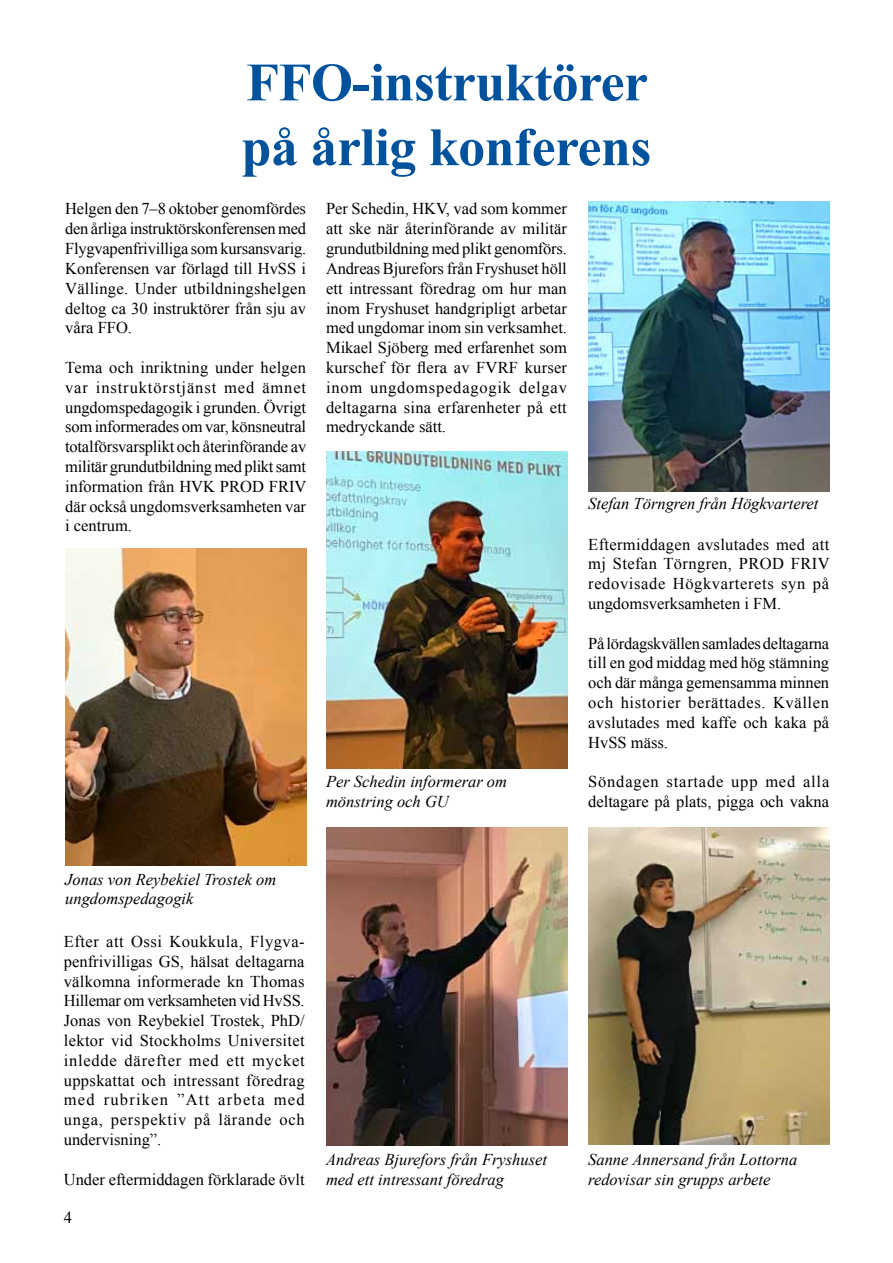
<style>
.page{position:relative;width:893px;height:1263px;background:#fff}
.page>*{position:absolute;margin:0;border:0;box-sizing:border-box;transform-origin:0 0}
.t1{font:700 54px/64.8px "Times New Roman";letter-spacing:-.01em;color:#00529c}
.t2{font:16.5px/19.8px "Times New Roman";color:#000;text-align:justify}
.t3{font:italic 16.5px/19.8px "Times New Roman";color:#000}
</style>
<div class="page">
<img style="left:65px;top:549px;width:241px;height:316px">
<img style="left:327px;top:827px;width:241px;height:319px">
<img style="left:327px;top:451px;width:241px;height:317px">
<img style="left:588px;top:201px;width:241px;height:290px">
<img style="left:588px;top:827px;width:241px;height:317px">
<h1 class="t1" style="left:241px;top:49px;width:411px">FFO-instruktörer på årlig konferens</h1>
<p class="t2" style="left:65px;top:199px;width:242px">Helgen den 7–8 oktober genomfördes den årliga instruktörskonferensen med Flygvapenfrivilliga som kursansvarig.<br>Konferensen var förlagd till HvSS i Vällinge. Under utbildningshelgen deltog ca 30 instruktörer från sju av våra FFO.</p>
<p class="t2" style="left:65px;top:357px;width:243px">Tema och inriktning under helgen var instruktörstjänst med ämnet ungdomspedagogik i grunden. Övrigt som informerades om var, könsneutral totalförsvarsplikt och återinförande av militär grundutbildning med plikt samt information från HVK PROD FRIV där också ungdomsverksamheten var i centrum.</p>
<p class="t2" style="left:326px;top:199px;width:243px">Per Schedin, HKV, vad som kommer att ske när återinförande av militär grundutbildning med plikt genomförs.<br>Andreas Bjurefors från Fryshuset höll ett intressant föredrag om hur man inom Fryshuset handgripligt arbetar med ungdomar inom sin verksamhet.<br>Mikael Sjöberg med erfarenhet som kurschef för flera av FVRF kurser inom ungdomspedagogik delgav deltagarna sina erfarenheter på ett medryckande sätt.</p>
<p class="t3" style="left:588px;top:494px;width:232px">Stefan Törngren från Högkvarteret</p>
<p class="t3" style="left:326px;top:771px;width:183px">Per Schedin informerar om mönstring och GU</p>
<p class="t3" style="left:65px;top:869px;width:213px">Jonas von Reybekiel Trostek om ungdomspedagogik</p>
<p class="t2" style="left:64px;top:931px;width:243px">Efter att Ossi Koukkula, Flygva&shy;penfrivilligas GS, hälsat deltagarna välkomna informerade kn Thomas Hillemar om verksamheten vid HvSS.<br>Jonas von Reybekiel Trostek, PhD/ lektor vid Stockholms Universitet inledde därefter med ett mycket uppskattat och intressant föredrag med rubriken ”Att arbeta med unga, perspektiv på lärande och undervisning”.</p>
<p class="t2" style="left:64px;top:1169px;width:242px">Under eftermiddagen förklarade övlt</p>
<p class="t2" style="left:64px;top:1208px;width:10px">4</p>
<p class="t3" style="left:326px;top:1149px;width:223px">Andreas Bjurefors från Fryshuset med ett intressant föredrag</p>
<p class="t2" style="left:588px;top:534px;width:243px">Eftermiddagen avslutades med att mj Stefan Törngren, PROD FRIV redovisade Högkvarterets syn på ungdomsverksamheten i FM.</p>
<p class="t2" style="left:588px;top:633px;width:242px">På lördagskvällen samlades deltagarna till en god middag med hög stämning och där många gemensamma minnen och historier berättades. Kvällen avslutades med kaffe och kaka på HvSS mäss.</p>
<p class="t2" style="left:588px;top:772px;width:243px">Söndagen startade upp med alla deltagare på plats, pigga och vakna</p>
<p class="t3" style="left:588px;top:1149px;width:211px">Sanne Annersand från Lottorna redovisar sin grupps arbete</p>
</div>
